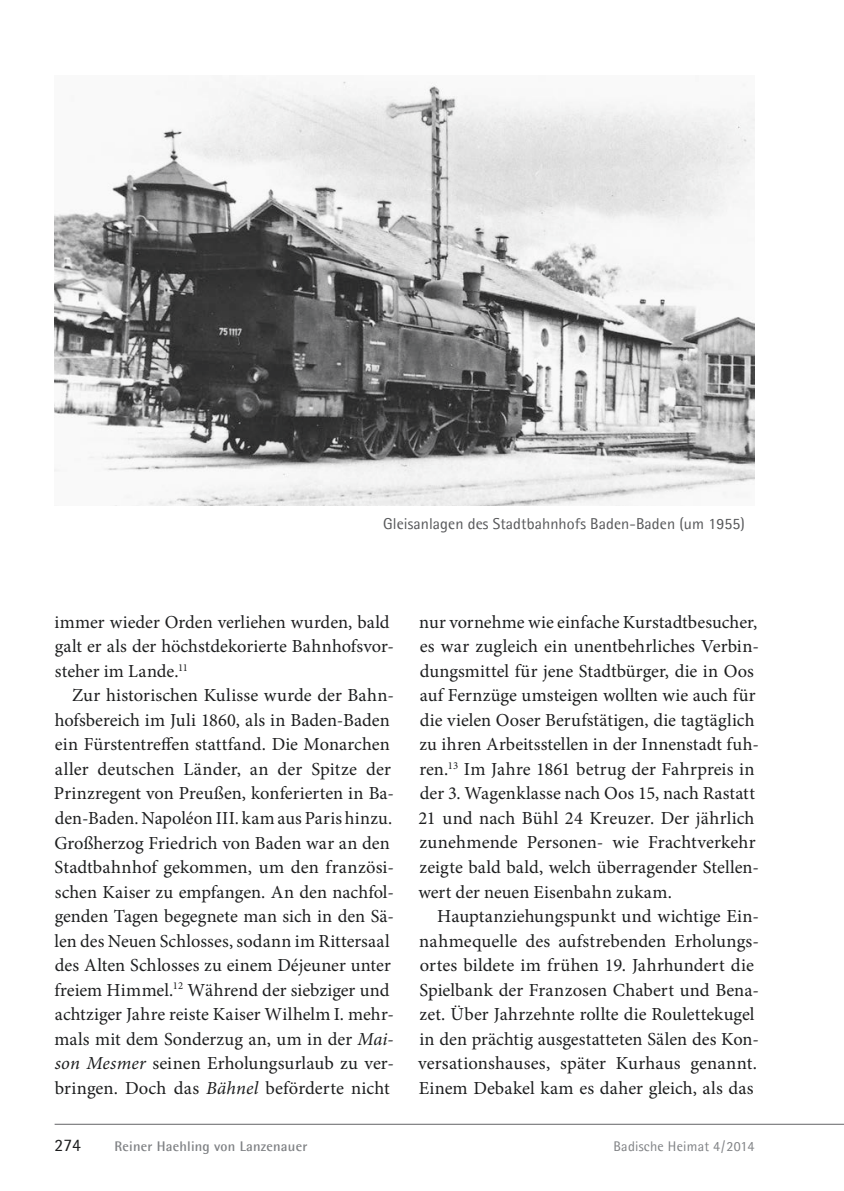
<style>
.page{position:relative;width:844px;height:1191px;background:#fff}
.page>*{position:absolute;margin:0;border:0;box-sizing:border-box;transform-origin:0 0}
.t1{font:18.38px "Minion Pro";color:#1d1e1f}
.t2{font:17.5px "Agfa Rotis Semisans";color:#1d1e1f}
.t3{font:15.75px "Agfa Rotis Semisans";letter-spacing:.005em;color:#57585a}
.t4{font:700 14px "Agfa Rotis Semisans";letter-spacing:.015em;color:#808285}
.t5{font:14px "Agfa Rotis Semisans";letter-spacing:.015em;color:#808285}
.s1{font-style:italic}
</style>
<div class="page">
<hr style="left:55px;top:1124px;width:788px;height:1px;background:#636366">
<img style="left:55px;top:81px;width:699px;height:425px">
<p class="t3" style="left:383px;top:515px;width:363px">Gleisanlagen des Stadtbahnhofs Baden-Baden (um 1955)</p>
<p class="t1" style="left:54px;top:614px;width:336px">immer wieder Orden verliehen wurden, bald</p>
<p class="t1" style="left:55px;top:639px;width:341px">galt er als der höchstdekorierte Bahnhofsvor-</p>
<p class="t1" style="left:55px;top:663px;width:134px">steher im Lande.<sup>11</sup></p>
<p class="t1" style="left:72px;top:688px;width:323px">Zur historischen Kulisse wurde der Bahn-</p>
<p class="t1" style="left:55px;top:712px;width:336px">hofsbereich im Juli 1860, als in Baden-Baden</p>
<p class="t1" style="left:55px;top:737px;width:336px">ein Fürstentreffen stattfand. Die Monarchen</p>
<p class="t1" style="left:55px;top:761px;width:337px">aller deutschen Länder, an der Spitze der</p>
<p class="t1" style="left:54px;top:786px;width:341px">Prinzregent von Preußen, konferierten in Ba-</p>
<p class="t1" style="left:55px;top:810px;width:339px">den-Baden. Napoléon III. kam aus Paris hinzu.</p>
<p class="t1" style="left:54px;top:835px;width:337px">Großherzog Friedrich von Baden war an den</p>
<p class="t1" style="left:54px;top:859px;width:341px">Stadtbahnhof gekommen, um den französi-</p>
<p class="t1" style="left:55px;top:884px;width:340px">schen Kaiser zu empfangen. An den nachfol-</p>
<p class="t1" style="left:55px;top:908px;width:341px">genden Tagen begegnete man sich in den Sä-</p>
<p class="t1" style="left:55px;top:933px;width:336px">len des Neuen Schlosses, sodann im Rittersaal</p>
<p class="t1" style="left:55px;top:957px;width:337px">des Alten Schlosses zu einem Déjeuner unter</p>
<p class="t1" style="left:54px;top:982px;width:336px">freiem Himmel.<sup>12</sup> Während der siebziger und</p>
<p class="t1" style="left:55px;top:1006px;width:340px">achtziger Jahre reiste Kaiser Wilhelm I. mehr-</p>
<p class="t1" style="left:54px;top:1031px;width:341px">mals mit dem Sonderzug an, um in der <span class="s1">Mai-</span></p>
<p class="t1" style="left:55px;top:1055px;width:340px"><span class="s1">son Mesmer</span> seinen Erholungsurlaub zu ver-</p>
<p class="t1" style="left:55px;top:1080px;width:336px">bringen. Doch das <span class="s1">Bähnel</span> beförderte nicht</p>
<p class="t1" style="left:419px;top:614px;width:339px">nur vornehme wie einfache Kurstadtbesucher,</p>
<p class="t1" style="left:420px;top:639px;width:340px">es war zugleich ein unentbehrliches Verbin-</p>
<p class="t1" style="left:420px;top:663px;width:335px">dungsmittel für jene Stadtbürger, die in Oos</p>
<p class="t1" style="left:419px;top:688px;width:337px">auf Fernzüge umsteigen wollten wie auch für</p>
<p class="t1" style="left:420px;top:712px;width:336px">die vielen Ooser Berufstätigen, die tagtäglich</p>
<p class="t1" style="left:419px;top:737px;width:341px">zu ihren Arbeitsstellen in der Innenstadt fuh-</p>
<p class="t1" style="left:419px;top:761px;width:337px">ren.<sup>13</sup> Im Jahre 1861 betrug der Fahrpreis in</p>
<p class="t1" style="left:420px;top:786px;width:336px">der 3. Wagenklasse nach Oos 15, nach Rastatt</p>
<p class="t1" style="left:418px;top:810px;width:337px">21 und nach Bühl 24 Kreuzer. Der jährlich</p>
<p class="t1" style="left:419px;top:835px;width:338px">zunehmende Personen- wie Frachtverkehr</p>
<p class="t1" style="left:419px;top:859px;width:341px">zeigte bald bald, welch überragender Stellen-</p>
<p class="t1" style="left:418px;top:884px;width:255px">wert der neuen Eisenbahn zukam.</p>
<p class="t1" style="left:437px;top:908px;width:323px">Hauptanziehungspunkt und wichtige Ein-</p>
<p class="t1" style="left:419px;top:933px;width:341px">nahmequelle des aufstrebenden Erholungs-</p>
<p class="t1" style="left:420px;top:957px;width:335px">ortes bildete im frühen 19. Jahrhundert die</p>
<p class="t1" style="left:419px;top:982px;width:341px">Spielbank der Franzosen Chabert und Bena-</p>
<p class="t1" style="left:419px;top:1006px;width:336px">zet. Über Jahrzehnte rollte die Roulettekugel</p>
<p class="t1" style="left:419px;top:1031px;width:341px">in den prächtig ausgestatteten Sälen des Kon-</p>
<p class="t1" style="left:418px;top:1055px;width:340px">versationshauses, später Kurhaus genannt.</p>
<p class="t1" style="left:419px;top:1080px;width:336px">Einem Debakel kam es daher gleich, als das</p>
<p class="t2" style="left:55px;top:1134px;width:28px">274</p>
<p class="t4" style="left:114px;top:1137px;width:194px">Reiner Haehling von Lanzenauer</p>
<p class="t5" style="left:613px;top:1137px;width:142px">Badische Heimat 4 / 2014</p>
</div>
